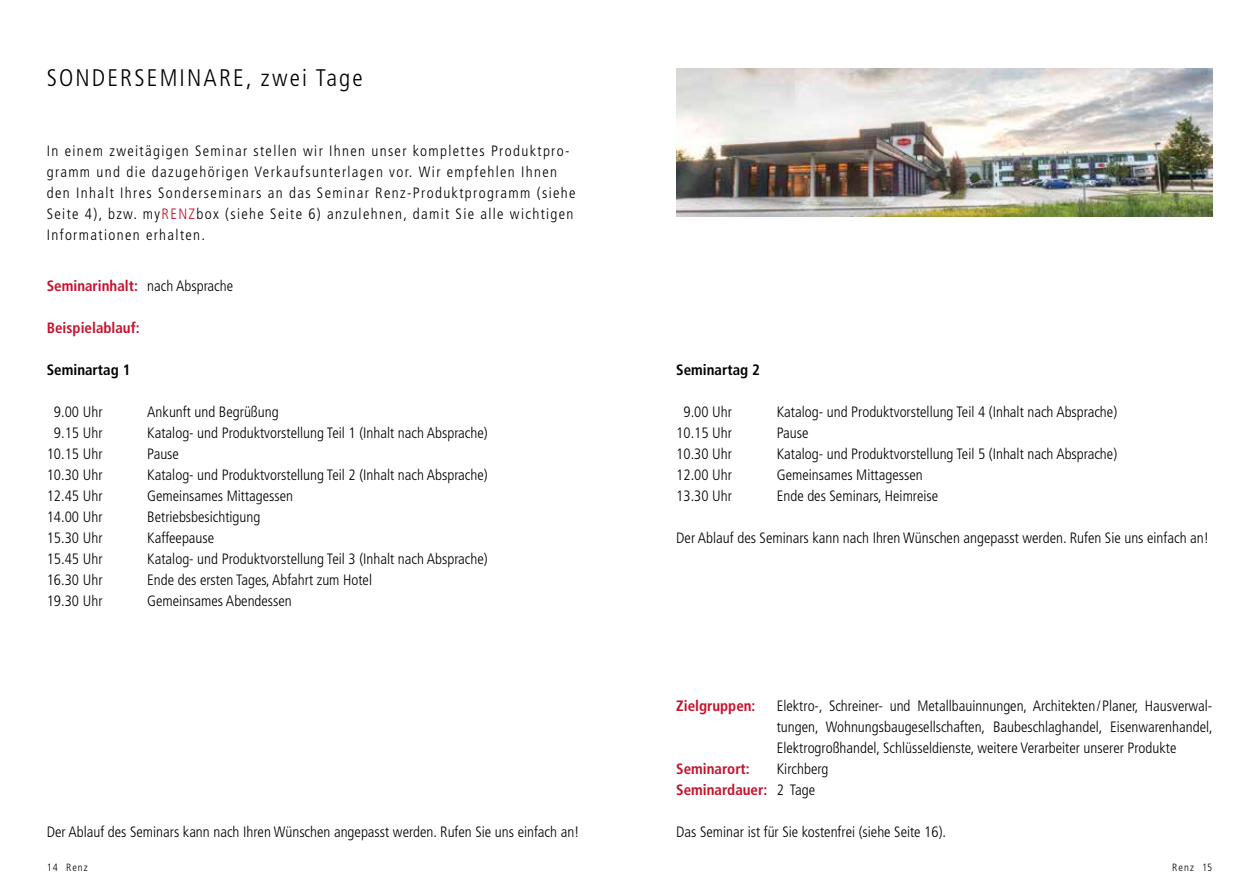
<style>
.page{position:relative;width:1259px;height:893px;background:#fff}
.page>*{position:absolute;margin:0;border:0;box-sizing:border-box;transform-origin:0 0}
.t1{font:300 condensed 24px "Frutiger LT";letter-spacing:.09em;color:#000}
.t2{font:300 condensed 15px/21px "Frutiger LT";color:#000;text-align:justify}
.t3{font:300 condensed 15px/21px "Frutiger LT";letter-spacing:.09em;color:#000}
.t4{font:700 condensed 15px "Frutiger LT";color:#c5112b}
.t5{font:700 condensed 15px "Frutiger LT";color:#000}
.t6{font:300 condensed 10.5px "Frutiger LT";letter-spacing:.1em;color:#000}
.s1{color:#c5112b}
.s2{font-weight:300;color:#000}
.s3{font-weight:700;color:#c5112b}
</style>
<div class="page">
<img style="left:676px;top:68px;width:536px;height:149px">
<h1 class="t1" style="left:47px;top:64px;width:317px">SONDERSEMINARE, zwei Tage</h1>
<p class="t3" style="left:47px;top:140px;width:530px">In einem zweitägigen Seminar stellen wir Ihnen unser komplettes Produktpro&shy;gramm und die dazugehörigen Verkaufsunterlagen vor. Wir empfehlen Ihnen den Inhalt Ihres Sonderseminars an das Seminar Renz-Produktprogramm (siehe Seite 4), bzw. my<span class="s1">RENZ</span>box (siehe Seite 6) anzulehnen, damit Sie alle wichtigen Informationen erhalten.</p>
<p class="t4" style="left:47px;top:277px;width:188px">Seminarinhalt: <span class="s2">nach Absprache</span></p>
<p class="t4" style="left:47px;top:319px;width:94px">Beispielablauf:</p>
<p class="t5" style="left:47px;top:361px;width:85px">Seminartag 1</p>
<p class="t2" style="left:54px;top:401px;width:50px">9.00 Uhr</p>
<p class="t2" style="left:147px;top:401px;width:133px">Ankunft und Begrüßung</p>
<p class="t2" style="left:54px;top:422px;width:50px">9.15 Uhr</p>
<p class="t2" style="left:147px;top:422px;width:342px">Katalog- und Produktvorstellung Teil 1 (Inhalt nach Absprache)</p>
<p class="t2" style="left:47px;top:443px;width:57px">10.15 Uhr</p>
<p class="t2" style="left:147px;top:443px;width:33px">Pause</p>
<p class="t2" style="left:47px;top:464px;width:57px">10.30 Uhr</p>
<p class="t2" style="left:147px;top:464px;width:342px">Katalog- und Produktvorstellung Teil 2 (Inhalt nach Absprache)</p>
<p class="t2" style="left:47px;top:485px;width:57px">12.45 Uhr</p>
<p class="t2" style="left:147px;top:485px;width:147px">Gemeinsames Mittagessen</p>
<p class="t2" style="left:47px;top:506px;width:57px">14.00 Uhr</p>
<p class="t2" style="left:147px;top:506px;width:115px">Betriebsbesichtigung</p>
<p class="t2" style="left:47px;top:527px;width:57px">15.30 Uhr</p>
<p class="t2" style="left:147px;top:527px;width:68px">Kaffeepause</p>
<p class="t2" style="left:47px;top:548px;width:57px">15.45 Uhr</p>
<p class="t2" style="left:147px;top:548px;width:342px">Katalog- und Produktvorstellung Teil 3 (Inhalt nach Absprache)</p>
<p class="t2" style="left:47px;top:569px;width:57px">16.30 Uhr</p>
<p class="t2" style="left:147px;top:569px;width:226px">Ende des ersten Tages, Abfahrt zum Hotel</p>
<p class="t2" style="left:47px;top:590px;width:57px">19.30 Uhr</p>
<p class="t2" style="left:147px;top:590px;width:146px">Gemeinsames Abendessen</p>
<p class="t2" style="left:47px;top:821px;width:534px">Der Ablauf des Seminars kann nach Ihren Wünschen angepasst werden. Rufen Sie uns einfach an!</p>
<p class="t5" style="left:676px;top:361px;width:85px">Seminartag 2</p>
<p class="t2" style="left:683px;top:401px;width:50px">9.00 Uhr</p>
<p class="t2" style="left:777px;top:401px;width:342px">Katalog- und Produktvorstellung Teil 4 (Inhalt nach Absprache)</p>
<p class="t2" style="left:676px;top:422px;width:57px">10.15 Uhr</p>
<p class="t2" style="left:777px;top:422px;width:33px">Pause</p>
<p class="t2" style="left:676px;top:443px;width:57px">10.30 Uhr</p>
<p class="t2" style="left:777px;top:443px;width:342px">Katalog- und Produktvorstellung Teil 5 (Inhalt nach Absprache)</p>
<p class="t2" style="left:676px;top:464px;width:57px">12.00 Uhr</p>
<p class="t2" style="left:777px;top:464px;width:147px">Gemeinsames Mittagessen</p>
<p class="t2" style="left:676px;top:485px;width:57px">13.30 Uhr</p>
<p class="t2" style="left:777px;top:485px;width:163px">Ende des Seminars, Heimreise</p>
<p class="t2" style="left:676px;top:527px;width:534px">Der Ablauf des Seminars kann nach Ihren Wünschen angepasst werden. Rufen Sie uns einfach an!</p>
<p class="t4" style="left:676px;top:697px;width:81px">Zielgruppen:</p>
<p class="t2" style="left:777px;top:695px;width:437px">Elektro-, Schreiner- und Metallbauinnungen, Architekten/Planer, Hausverwal&shy;tungen, Wohnungsbaugesellschaften, Baubeschlaghandel, Eisenwarenhandel, Elektrogroßhandel, Schlüsseldienste, weitere Verarbeiter unserer Produkte</p>
<p class="t4" style="left:676px;top:760px;width:75px">Seminarort:</p>
<p class="t2" style="left:676px;top:758px;width:154px;text-indent:101px">Kirchberg<br><span class="s3">Seminardauer:</span> 2 Tage</p>
<p class="t2" style="left:676px;top:821px;width:271px">Das Seminar ist für Sie kostenfrei (siehe Seite 16).</p>
<p class="t6" style="left:47px;top:862px;width:42px">14 Renz</p>
<p class="t6" style="left:1172px;top:862px;width:41px">Renz 15</p>
</div>
